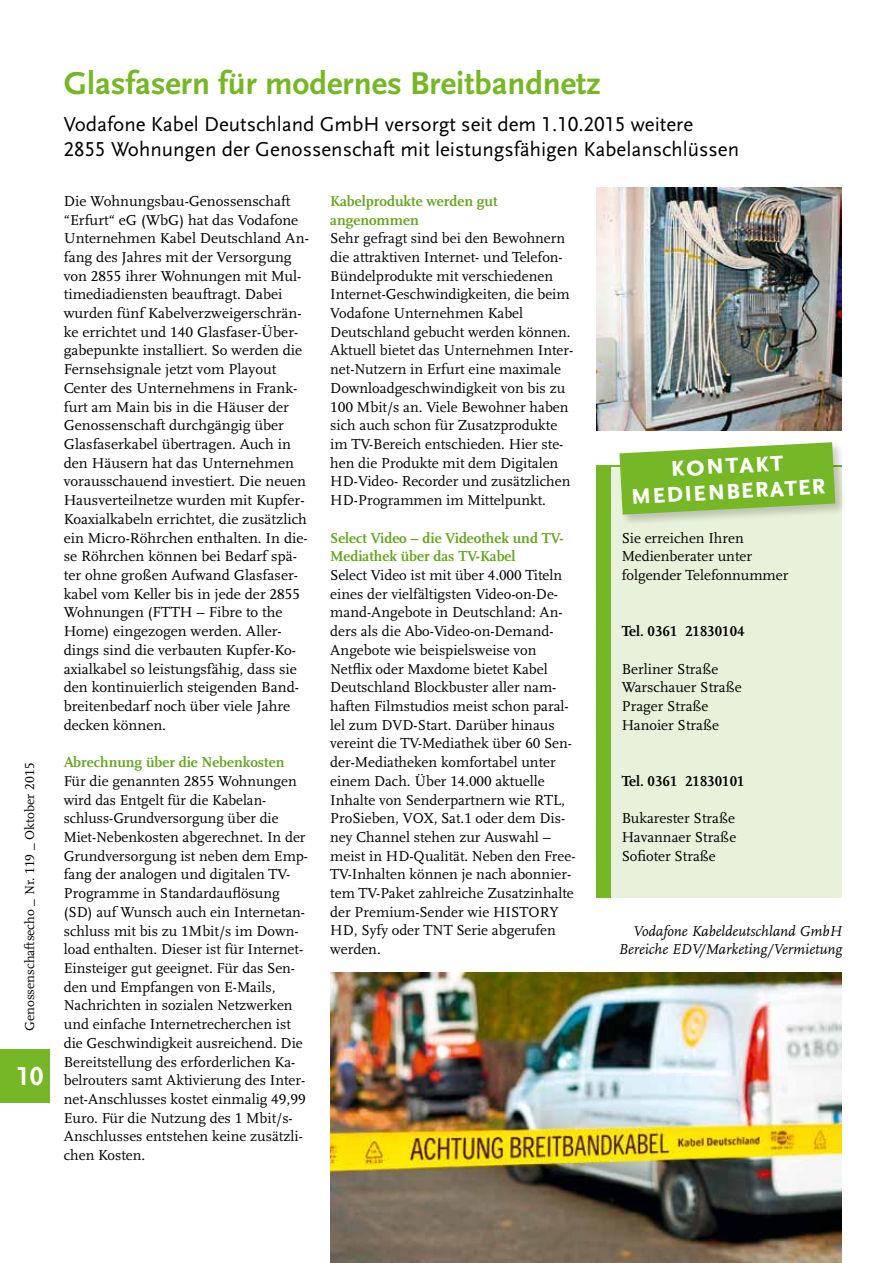
<style>
.page{position:relative;width:893px;height:1263px;background:#fff}
.page>*{position:absolute;margin:0;border:0;box-sizing:border-box;transform-origin:0 0}
.t1{font:700 33px "Scala Sans LF";color:#75b726}
.t2{font:700 30px/25.5px "Scala Sans Caps";color:#fff;text-align:center}
.t3{font:700 27px "Scala Sans Caps";color:#fff}
.t4{font:21px/25.2px "Scala Sans LF";color:#000}
.t5{font:15px/18.8px "Scala";color:#000}
.t6{font:italic 15px/18.8px "Scala";color:#000;text-align:right}
.t7{font:700 15px/18.8px "Scala";color:#68a423}
.t8{font:700 15px "Scala Figures";color:#000}
.t9{font:13.5px "Scala";color:#000}
.s1{font-family:"Scala Caps"}
.s2{font-weight:700;color:#68a423}
.s3{font-family:"Scala"}
</style>
<div class="page">
<div style="left:0;top:1049px;width:50px;height:54px;background:#75b726"></div>
<img style="left:330px;top:973px;width:512px;height:290px">
<img style="left:597px;top:187px;width:245px;height:243px">
<div style="left:597px;top:465px;width:245px;height:433px;background:#75b726"></div>
<div style="left:612px;top:467px;width:230px;height:431px;background:#e8f1d9"></div>
<div style="left:618px;top:440px;width:229px;height:87px;background:#000;opacity:.2"></div>
<svg style="left:619px;top:442px;width:216px;height:73px;background:#88bf45"></svg>
<p class="t9" style="left:22px;top:1031px;width:270px;rotate:-90deg">Genossenschaftsecho _ Nr. <span class="s1">119</span> _ Oktober <span class="s1">2015</span></p>
<h3 class="t3" style="left:16px;top:1061px;width:28px">10</h3>
<h1 class="t1" style="left:64px;top:65px;width:538px">Glasfasern für modernes Breitbandnetz</h1>
<h3 class="t4" style="left:64px;top:112px;width:677px">Vodafone Kabel Deutschland GmbH versorgt seit dem 1.10.2015 weitere<br>2855 Wohnungen der Genossenschaft mit leistungsfähigen Kabelanschlüssen</h3>
<p class="t5" style="left:64px;top:192px;width:247px">Die Wohnungsbau-Genossenschaft “Erfurt“ eG (WbG) hat das Vodafone Unternehmen Kabel Deutschland An&shy;fang des Jahres mit der Versorgung von <span class="s1">2855</span> ihrer Wohnungen mit Mul&shy;timediadiensten beauftragt. Dabei wurden fünf Kabelverzweigerschrän&shy;ke errichtet und <span class="s1">140</span> Glasfaser-Über&shy;gabepunkte installiert. So werden die Fernsehsignale jetzt vom Playout Center des Unternehmens in Frank&shy;furt am Main bis in die Häuser der Genossenschaft durchgängig über Glasfaserkabel übertragen. Auch in den Häusern hat das Unternehmen vorausschauend investiert. Die neuen Hausverteilnetze wurden mit Kupfer-Koaxialkabeln errichtet, die zusätzlich ein Micro-Röhrchen enthalten. In die&shy;se Röhrchen können bei Bedarf spä&shy;ter ohne großen Aufwand Glasfaser&shy;kabel vom Keller bis in jede der <span class="s1">2855<br></span>Wohnungen (FTTH – Fibre to the Home) eingezogen werden. Aller&shy;dings sind die verbauten Kupfer-Ko&shy;axialkabel so leistungsfähig, dass sie den kontinuierlich steigenden Band&shy;breitenbedarf noch über viele Jahre decken können.</p>
<p class="t5" style="left:64px;top:753px;width:246px"><span class="s2">Abrechnung über die Nebenkosten </span>Für die genannten <span class="s1">2855</span> Wohnungen wird das Entgelt für die Kabelan&shy;schluss-Grundversorgung über die Miet-Nebenkosten abgerechnet. In der Grundversorgung ist neben dem Emp&shy;fang der analogen und digitalen TV-Programme in Standardauflösung (SD) auf Wunsch auch ein Internetan&shy;schluss mit bis zu <span class="s1">1</span>Mbit/s im Down&shy;load enthalten. Dieser ist für Internet-Einsteiger gut geeignet. Für das Sen&shy;den und Empfangen von E-Mails, Nachrichten in sozialen Netzwerken und einfache Internetrecherchen ist die Geschwindigkeit ausreichend. Die Bereitstellung des erforderlichen Ka&shy;belrouters samt Aktivierung des Inter&shy;net-Anschlusses kostet einmalig <span class="s1">49,99<br></span>Euro. Für die Nutzung des <span class="s1">1</span> Mbit/s-Anschlusses entstehen keine zusätzli&shy;chen Kosten.</p>
<p class="t7" style="left:330px;top:192px;width:169px">Kabelprodukte werden gut angenommen</p>
<p class="t5" style="left:330px;top:229px;width:244px">Sehr gefragt sind bei den Bewohnern die attraktiven Internet- und Telefon-Bündelprodukte mit verschiedenen Internet-Geschwindigkeiten, die beim Vodafone Unternehmen Kabel Deutschland gebucht werden können.<br>Aktuell bietet das Unternehmen Inter&shy;net-Nutzern in Erfurt eine maximale Downloadgeschwindigkeit von bis zu <span class="s1">100</span> Mbit/s an. Viele Bewohner haben sich auch schon für Zusatzprodukte im TV-Bereich entschieden. Hier ste&shy;hen die Produkte mit dem Digitalen HD-Video- Recorder und zusätzlichen HD-Programmen im Mittelpunkt.</p>
<p class="t5" style="left:330px;top:529px;width:247px"><span class="s2">Select Video – die Videothek und TV-Mediathek über das TV-Kabel<br></span>Select Video ist mit über <span class="s1">4.000</span> Titeln eines der vielfältigsten Video-on-De&shy;mand-Angebote in Deutschland: An&shy;ders als die Abo-Video-on-Demand-Angebote wie beispielsweise von Netflix oder Maxdome bietet Kabel Deutschland Blockbuster aller nam&shy;haften Filmstudios meist schon paral&shy;lel zum DVD-Start. Darüber hinaus vereint die TV-Mediathek über <span class="s1">60</span> Sen&shy;der-Mediatheken komfortabel unter einem Dach. Über <span class="s1">14.000</span> aktuelle Inhalte von Senderpartnern wie RTL, ProSieben, VOX, Sat.<span class="s1">1</span> oder dem Dis&shy;ney Channel stehen zur Auswahl – meist in HD-Qualität. Neben den Free-TV-Inhalten können je nach abonnier&shy;tem TV-Paket zahlreiche Zusatzinhalte der Premium-Sender wie HISTORY HD, Syfy oder TNT Serie abgerufen werden.</p>
<h2 class="t2" style="left:628px;top:456px;width:198px;rotate:-3deg">kontakt medienberater</h2>
<p class="t5" style="left:622px;top:529px;width:168px">Sie erreichen Ihren<br>Medienberater unter folgender Telefonnummer</p>
<p class="t8" style="left:622px;top:622px;width:125px"><span class="s3">Tel.</span> 0361 21830104</p>
<p class="t5" style="left:622px;top:660px;width:122px">Berliner Straße<br>Warschauer Straße<br>Prager Straße<br>Hanoier Straße</p>
<p class="t8" style="left:622px;top:772px;width:125px"><span class="s3">Tel.</span> 0361 21830101</p>
<p class="t5" style="left:622px;top:809px;width:116px;text-align:justify">Bukarester Straße Havannaer Straße Sofioter Straße</p>
<p class="t6" style="left:618px;top:922px;width:225px">Vodafone Kabeldeutschland GmbH<br>Bereiche EDV/Marketing/Vermietung</p>
</div>
